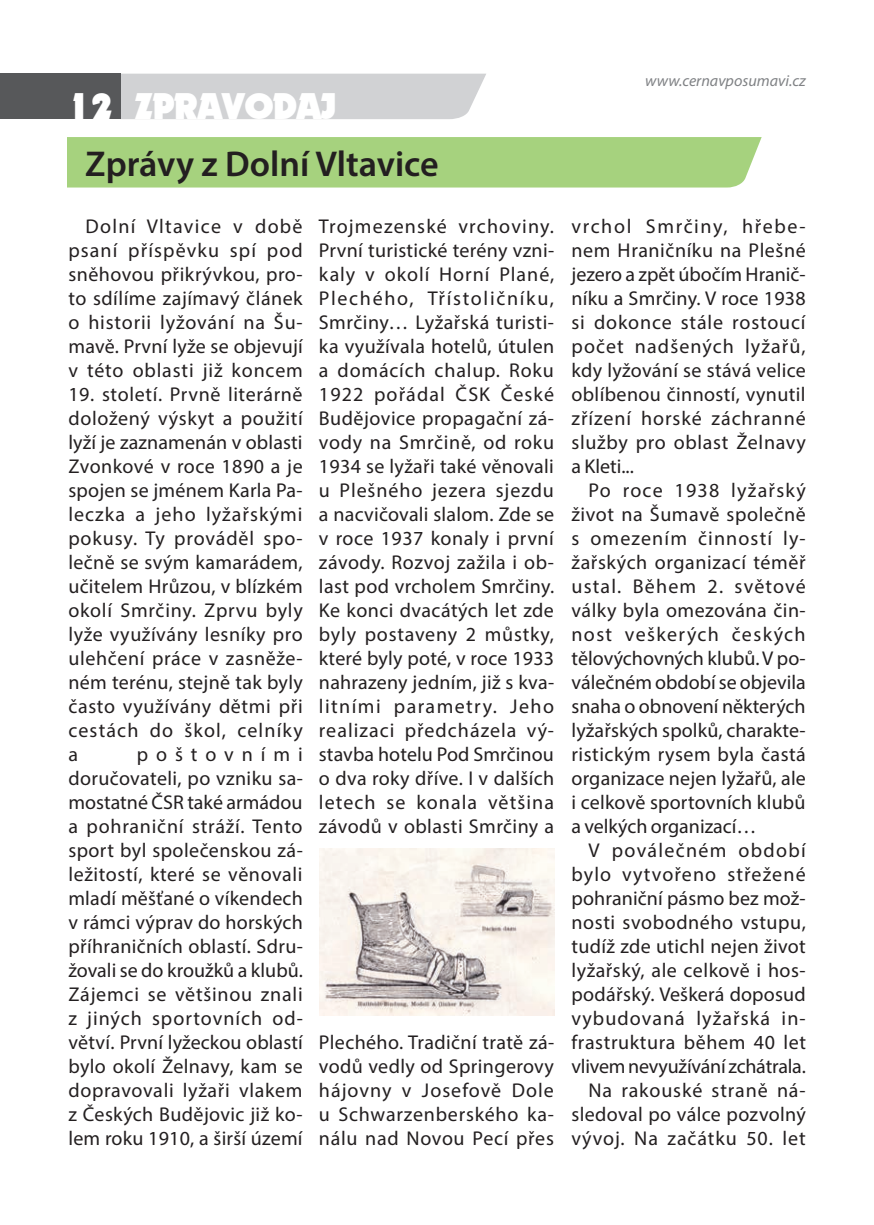
<style>
.page{position:relative;width:874px;height:1225px;background:#fff}
.page>*{position:absolute;margin:0;border:0;box-sizing:border-box;transform-origin:0 0}
.t1{font:600 36px "Myriad Pro";color:#231f20}
.t2{font:36px "Dynamo CE";color:#fff}
.t3{font:20px/24px "Myriad Pro";letter-spacing:.03em;color:#231f20;text-align:justify}
.t4{font:italic 16px "Myriad Pro";color:#808285}
</style>
<div class="page">
<div style="left:120px;top:74px;width:366px;height:45px;background:#d1d2d4"></div>
<div style="left:0;top:74px;width:120px;height:45px;background:#57585a"></div>
<div style="left:68px;top:137px;width:693px;height:50px;background:#a6d27e"></div>
<img style="left:319px;top:848px;width:235px;height:167px">
<h1 class="t2" style="left:68px;top:83px;width:270px">12 ZPRAVODAJ</h1>
<h1 class="t1" style="left:85px;top:141px;width:355px">Zprávy z Dolní Vltavice</h1>
<p class="t3" style="left:68px;top:214px;width:236px;text-indent:17px">Dolní Vltavice v době psaní příspěvku spí pod sněhovou přikrývkou, pro&shy;to sdílíme zajímavý článek o historii lyžování na Šu&shy;mavě. První lyže se objevují v této oblasti již koncem</p>
<p class="t3" style="left:68px;top:382px;width:236px">19. století. Prvně literárně doložený výskyt a použití lyží je zaznamenán v oblasti Zvonkové v roce 1890 a je spojen se jménem Karla Pa&shy;leczka a jeho lyžařskými pokusy. Ty prováděl spo&shy;lečně se svým kamarádem, učitelem Hrůzou, v blízkém okolí Smrčiny. Zprvu byly lyže využívány lesníky pro ulehčení práce v zasněže&shy;ném terénu, stejně tak byly často využívány dětmi při cestách do škol, celníky a</p>
<p class="t3" style="left:68px;top:742px;width:236px;text-indent:68px">poštovními doručovateli, po vzniku sa&shy;mostatné ČSR také armádou a pohraniční stráží. Tento sport byl společenskou zá&shy;ležitostí, které se věnovali mladí měšťané o víkendech v rámci výprav do horských příhraničních oblastí. Sdru&shy;žovali se do kroužků a klubů.<br>Zájemci se většinou znali z jiných sportovních od&shy;větví. První lyžeckou oblastí bylo okolí Želnavy, kam se dopravovali lyžaři vlakem z Českých Budějovic již ko&shy;lem roku 1910, a širší území</p>
<p class="t3" style="left:319px;top:214px;width:237px">Trojmezenské vrchoviny.<br>První turistické terény vzni&shy;kaly v okolí Horní Plané, Plechého, Třístoličníku, Smrčiny… Lyžařská turisti&shy;ka využívala hotelů, útulen a domácích chalup. Roku 1922 pořádal ČSK České Budějovice propagační zá&shy;vody na Smrčině, od roku 1934 se lyžaři také věnovali u Plešného jezera sjezdu a nacvičovali slalom. Zde se v roce 1937 konaly i první závody. Rozvoj zažila i ob&shy;last pod vrcholem Smrčiny.<br>Ke konci dvacátých let zde byly postaveny 2 můstky, které byly poté, v roce 1933 nahrazeny jedním, již s kva&shy;litními parametry. Jeho realizaci předcházela vý&shy;stavba hotelu Pod Smrčinou o dva roky dříve. I v dalších letech se konala většina závodů v oblasti Smrčiny a</p>
<p class="t3" style="left:319px;top:1030px;width:237px">Plechého. Tradiční tratě zá&shy;vodů vedly od Springerovy hájovny v Josefově Dole u Schwarzenberského ka&shy;nálu nad Novou Pecí přes</p>
<p class="t4" style="left:645px;top:70px;width:162px">www.cernavposumavi.cz</p>
<p class="t3" style="left:571px;top:214px;width:236px">vrchol Smrčiny, hřebe&shy;nem Hraničníku na Plešné jezero a zpět úbočím Hranič&shy;níku a Smrčiny. V roce 1938 si dokonce stále rostoucí počet nadšených lyžařů, kdy lyžování se stává velice oblíbenou činností, vynutil zřízení horské záchranné služby pro oblast Želnavy a Kleti...</p>
<p class="t3" style="left:571px;top:478px;width:236px;text-indent:17px">Po roce 1938 lyžařský život na Šumavě společně s omezením činností ly&shy;žařských organizací téměř ustal. Během 2. světové války byla omezována čin&shy;nost veškerých českých tělovýchovných klubů. V po&shy;válečném období se objevila snaha o obnovení některých lyžařských spolků, charakte&shy;ristickým rysem byla častá organizace nejen lyžařů, ale i celkově sportovních klubů a velkých organizací…</p>
<p class="t3" style="left:571px;top:838px;width:236px;text-align:right">V poválečném období bylo vytvořeno střežené pohraniční pásmo bez mož&shy;nosti svobodného vstupu, tudíž zde utichl nejen život lyžařský, ale celkově i hos&shy;podářský. Veškerá doposud vybudovaná lyžařská in&shy;frastruktura během 40 let vlivem nevyužívání zchátrala.<br>Na rakouské straně ná&shy;sledoval po válce pozvolný vývoj. Na začátku 50. let</p>
</div>
